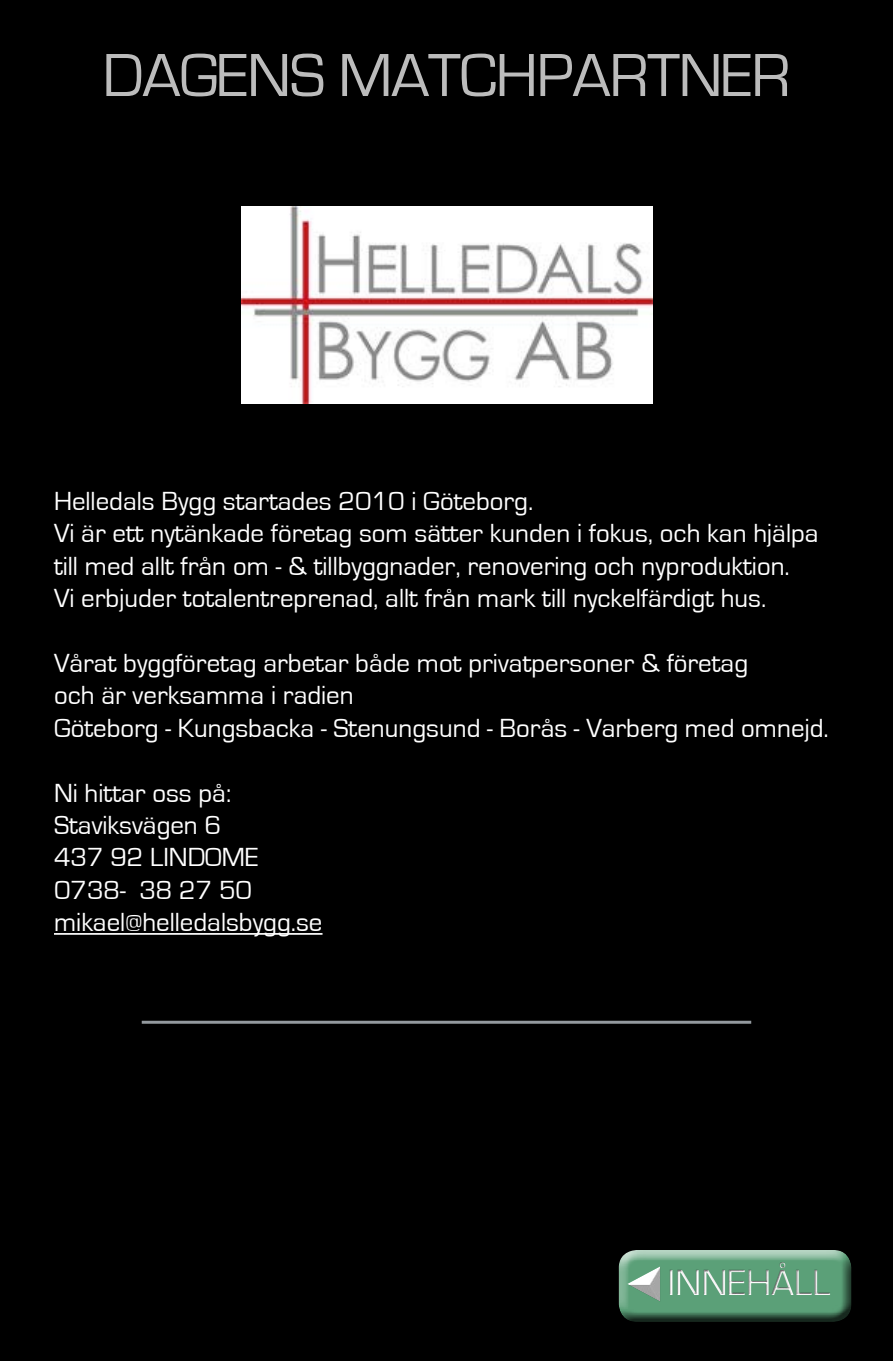
<style>
.page{position:relative;width:893px;height:1361px;background:#000}
.page>*{position:absolute;margin:0;border:0;box-sizing:border-box;transform-origin:0 0}
.t1{font:63px "Eurostile";letter-spacing:-.02em;color:#bcbcbc}
.t2{font:37.5px "Eurostile";color:#fff}
.t3{font:27px/32.4px "Eurostile";color:#fff}
</style>
<div class="page">
<div style="left:608px;top:1239px;width:249px;height:81px;background:#fff;opacity:.75"></div>
<div style="left:613px;top:1251px;width:249px;height:71px;background:#000;opacity:.75"></div>
<div style="left:658px;top:1260px;width:184px;height:46px;background:#5ba078"></div>
<div style="left:658px;top:1260px;width:184px;height:42px;background:#000;opacity:.75"></div>
<div style="left:615px;top:1255px;width:58px;height:34px;background:#fff;opacity:.75"></div>
<div style="left:615px;top:1259px;width:58px;height:43px;background:#000;opacity:.75"></div>
<hr style="left:142px;top:1020px;width:609px;height:3px;background:#93999e">
<img style="left:242px;top:207px;width:411px;height:196px">
<hr style="left:54px;top:933px;width:268px;height:2px;background:#fff">
<h1 class="t1" style="left:102px;top:41px;width:690px">DAGENS MATCHPARTNER</h1>
<p class="t3" style="left:54px;top:485px;width:766px">Helledals Bygg startades 2010 i Göteborg.<br>Vi är ett nytänkade företag som sätter kunden i fokus, och kan hjälpa till med allt från om - &amp; tillbyggnader, renovering och nyproduktion.<br>Vi erbjuder totalentreprenad, allt från mark till nyckelfärdigt hus.</p>
<p class="t3" style="left:54px;top:647px;width:776px">Vårat byggföretag arbetar både mot privatpersoner &amp; företag<br>och är verksamma i radien<br>Göteborg - Kungsbacka - Stenungsund - Borås - Varberg med omnejd.</p>
<p class="t3" style="left:54px;top:777px;width:270px">Ni hittar oss på:<br>Staviksvägen 6<br>437 92 LINDOME<br>0738- 38 27 50 mikael@helledalsbygg.se</p>
<h2 class="t2" style="left:668px;top:1262px;width:164px">INNEHÅLL</h2>
</div>
